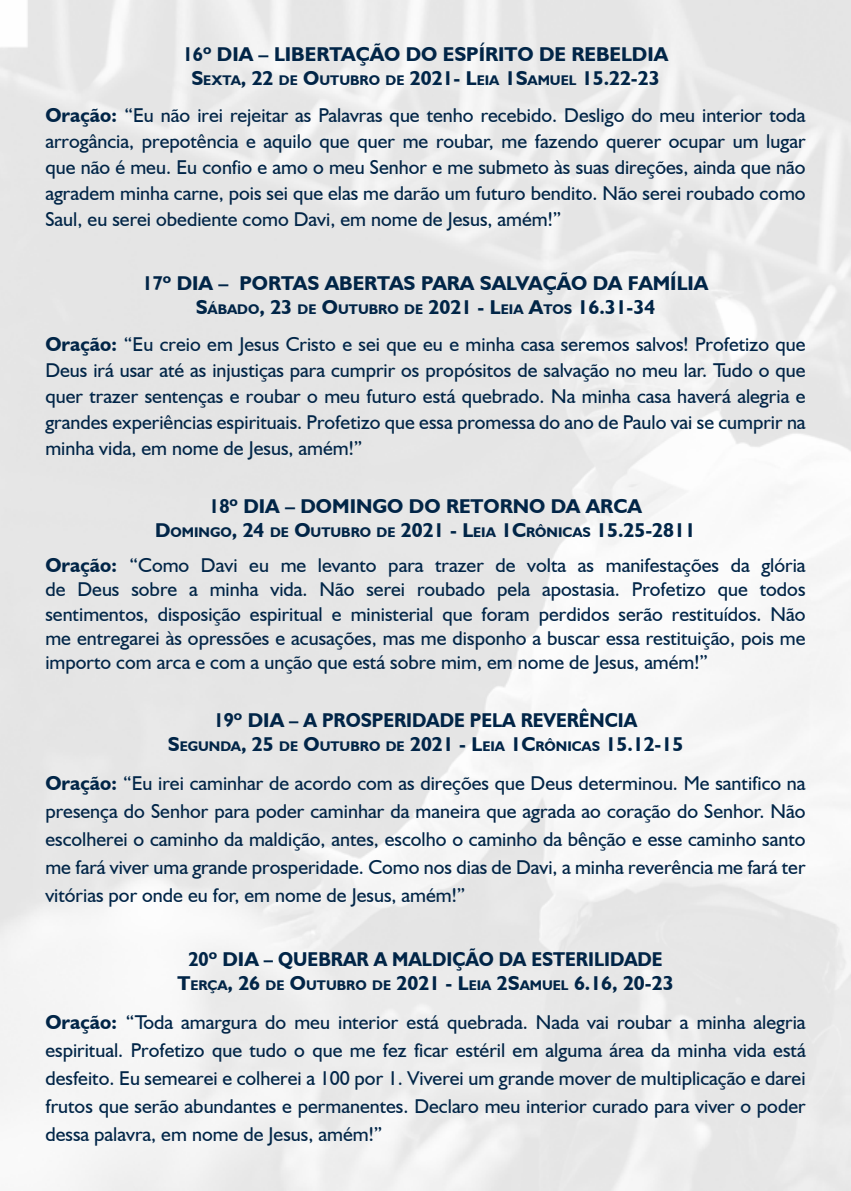
<style>
.page{position:relative;width:851px;height:1191px;background:#fff}
.page>*{position:absolute;margin:0;border:0;box-sizing:border-box;transform-origin:0 0}
.t1{font:20px/26px "Humanist 521 BT";color:#012547;text-align:justify}
.t2{font:700 20px/24px "Humanist 521 BT";color:#012547;text-align:center;scale:.93 1}
.t3{font:700 14px "Humanist 521 BT";color:#012547}
.s1{font-size:20px}
.s2{font-weight:700}
.s3{font-style:inherit}
.s4{font-size:14px}
</style>
<div class="page">
<p class="t2" style="left:183px;top:41px;width:523px">16º DIA – LIBERTAÇÃO DO ESPÍRITO DE REBELDIA</p>
<p class="t3" style="left:191px;top:71px;width:469px"><span class="s1">S</span>EXTA<span class="s1">, 22</span> DE <span class="s1">O</span>UTUBRO DE <span class="s1">2021- L</span>EIA <span class="s1">1S</span>AMUEL <span class="s1">15.22-23</span></p>
<p class="t1" style="left:45px;top:102px;width:761px"><span class="s2">Oração:</span> “Eu não irei rejeitar as Palavras que tenho recebido. Desligo do meu interior toda arrogância, prepotência e aquilo que quer me roubar, me fazendo querer ocupar um lugar que não é meu. Eu confio e amo o meu Senhor e me submeto às suas direções, ainda que não agradem minha carne, pois sei que elas me darão um futuro bendito. Não serei roubado como Saul, eu serei obediente como Davi, em nome de Jesus, amém!”</p>
<p class="t2" style="left:143px;top:270px;width:609px">17º DIA – PORTAS ABERTAS PARA SALVAÇÃO DA FAMÍLIA</p>
<p class="t3" style="left:196px;top:300px;width:461px"><span class="s1">S</span>ÁBADO<span class="s1">, 23</span> DE <span class="s1">O</span>UTUBRO DE <span class="s1">2021 - L</span>EIA <span class="s1">A</span>TOS <span class="s1">16.31-34</span></p>
<p class="t1" style="left:45px;top:331px;width:761px"><span class="s2">Oração:</span> “Eu creio em Jesus Cristo e sei que eu e minha casa seremos salvos! Profetizo que Deus irá usar até as injustiças para cumprir os propósitos de salvação no meu lar. Tudo o que quer trazer sentenças e roubar o meu futuro está quebrado. Na minha casa haverá alegria e grandes experiências espirituais. Profetizo que essa promessa do ano de Paulo vai se cumprir na minha vida, em nome de Jesus, amém!”</p>
<p class="t2" style="left:209px;top:494px;width:466px">18º DIA – DOMINGO DO RETORNO DA ARCA</p>
<p class="t3" style="left:155px;top:523px;width:542px"><span class="s1">D</span>OMINGO<span class="s1">, 24</span> DE <span class="s1">O</span>UTUBRO DE <span class="s1">2021 - L</span>EIA <span class="s1">1C</span>RÔNICAS <span class="s1">15.25-2811</span></p>
<p class="t1" style="left:45px;top:553px;width:761px;line-height:24px"><span class="s2">Oração:</span> “Como Davi eu me levanto para trazer de volta as manifestações da glória de Deus sobre a minha vida. Não serei roubado pela apostasia. Profetizo que todos sentimentos, disposição espiritual e ministerial que foram perdidos serão restituídos. Não me entregarei às opressões e acusações, mas me disponho a buscar essa restituição, pois me importo com arca e com a unção que está sobre mim, em nome de Jesus, amém!”</p>
<p class="t2" style="left:214px;top:707px;width:457px">19º DIA – A PROSPERIDADE PELA REVERÊNCIA</p>
<p class="t3" style="left:168px;top:737px;width:517px"><span class="s1">S</span>EGUNDA<span class="s1">, 25</span> DE <span class="s1">O</span>UTUBRO DE <span class="s1">2021 - L</span>EIA <span class="s1">1C</span>RÔNICAS <span class="s1">15.12-15</span></p>
<p class="t1" style="left:45px;top:768px;width:761px;line-height:28px"><span class="s2">Oração:</span> “Eu irei caminhar de acordo com as direções que Deus determinou. Me santifico na presença do Senhor para poder caminhar da maneira que agrada ao coração do Senhor. Não escolherei o caminho da maldição, antes, escolho o caminho da bênção e esse caminho santo me fará viver uma grande prosperidade. Como nos dias de Davi, a minha reverência me fará ter vitórias por onde eu for, em nome de Jesus, amém!”</p>
<p class="t2" style="left:177px;top:946px;width:535px">20º DIA – QUEBRAR A MALDIÇÃO DA ESTERILIDADE<br><span class="s3">T</span><span class="s4">ERÇA</span><span class="s3">, 26</span> <span class="s4">DE</span> <span class="s3">O</span><span class="s4">UTUBRO DE</span> <span class="s3">2021 - L</span><span class="s4">EIA</span> <span class="s3">2S</span><span class="s4">AMUEL</span> <span class="s3">6.16, 20-23</span></p>
<p class="t1" style="left:45px;top:1007px;width:761px;line-height:28px"><span class="s2">Oração:</span> “Toda amargura do meu interior está quebrada. Nada vai roubar a minha alegria espiritual. Profetizo que tudo o que me fez ficar estéril em alguma área da minha vida está desfeito. Eu semearei e colherei a 100 por 1. Viverei um grande mover de multiplicação e darei frutos que serão abundantes e permanentes. Declaro meu interior curado para viver o poder dessa palavra, em nome de Jesus, amém!”</p>
</div>
